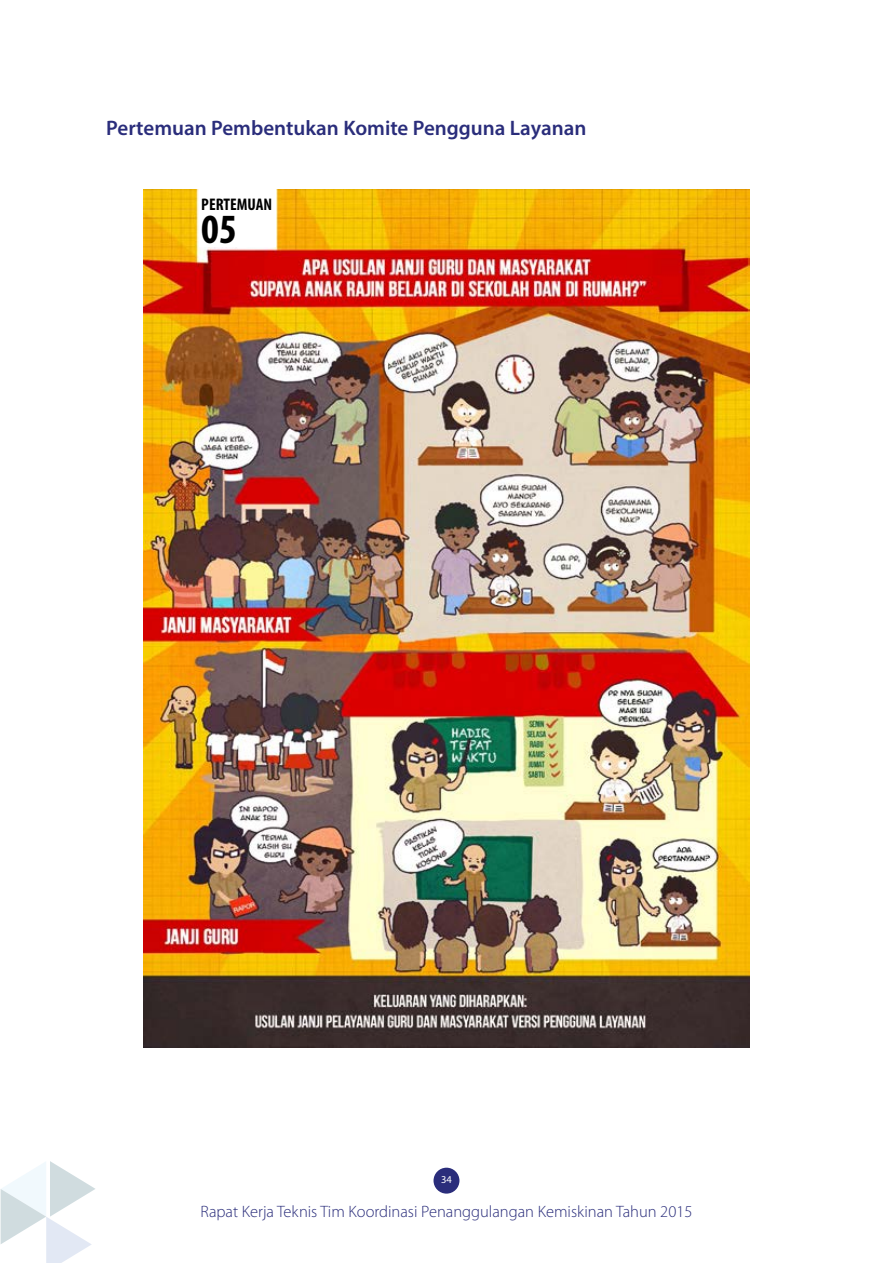
<style>
.page{position:relative;width:893px;height:1263px;background:#fff}
.page>*{position:absolute;margin:0;border:0;box-sizing:border-box;transform-origin:0 0}
.t1{font:700 condensed 41.7px "Myriad Pro";color:#000}
.t2{font:600 21px "Myriad Pro";color:#2a2d7b}
.t3{font:700 condensed 16.8px "Myriad Pro";color:#000}
.t4{font:300 16.5px "Myriad Pro";color:#2a2d7b}
.t5{font:10.5px "Myriad Pro";color:#fff}
</style>
<div class="page">
<div style="left:433px;top:1168px;width:26px;height:25px;background:#2a2d7b;border-radius:50%"></div>
<svg style="left:1px;top:1161px;width:94px;height:102px"></svg>
<img style="left:143px;top:189px;width:607px;height:858px">
<div style="left:199px;top:190px;width:76px;height:57px;background:#fff"></div>
<p class="t2" style="left:106px;top:115px;width:482px">Pertemuan Pembentukan Komite Pengguna Layanan</p>
<p class="t3" style="left:201px;top:194px;width:72px">PERTEMUAN</p>
<h1 class="t1" style="left:201px;top:203px;width:37px">05</h1>
<p class="t5" style="left:441px;top:1173px;width:12px">34</p>
<p class="t4" style="left:200px;top:1203px;width:493px">Rapat Kerja Teknis Tim Koordinasi Penanggulangan Kemiskinan Tahun 2015</p>
</div>
